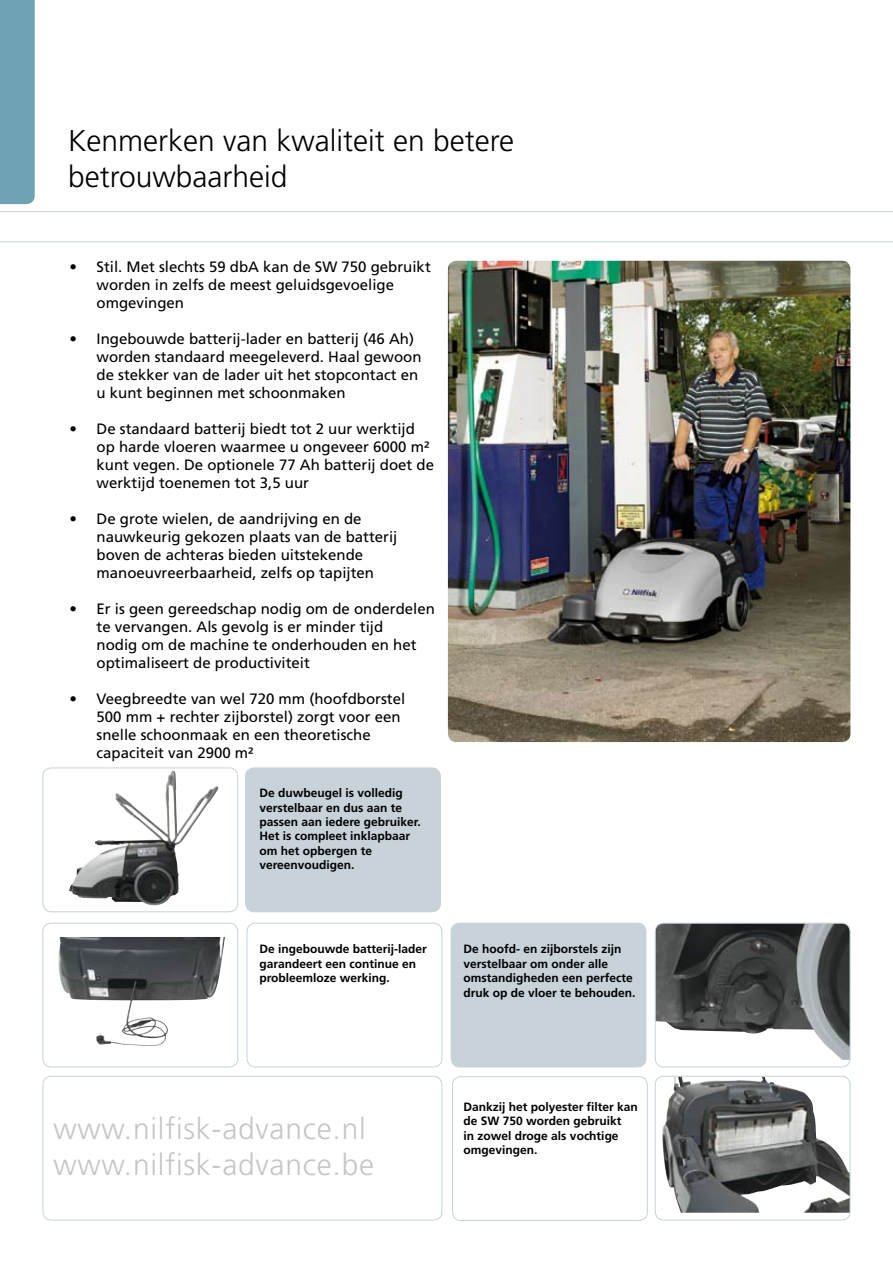
<style>
.page{position:relative;width:893px;height:1263px;background:#fff}
.page>*{position:absolute;margin:0;border:0;box-sizing:border-box;transform-origin:0 0}
.t1{font:300 30px/36px "Frutiger";letter-spacing:.025em;color:#c5c6c8}
.t2{font:300 30px/36px "Frutiger";color:#000}
.t3{font:15px/18px "Frutiger";color:#000}
.t4{font:700 12px/14.4px "Frutiger";color:#000}
</style>
<div class="page">
<hr style="left:0;top:211px;width:893px;height:1px;background:#c7d3d9">
<hr style="left:0;top:241px;width:893px;height:1px;background:#c7d3d9">
<img style="left:58px;top:937px;width:167px;height:109px">
<div style="left:43px;top:923px;width:195px;height:144px;border:1px solid #c7d3d9;border-radius:9px"></div>
<div style="left:451px;top:923px;width:195px;height:144px;background:#c7d3d9;border-radius:9px"></div>
<div style="left:451px;top:923px;width:195px;height:144px;border:1px solid #c7d3d9;border-radius:9px"></div>
<div style="left:43px;top:1076px;width:399px;height:144px;border:1px solid #c7d3d9;border-radius:9px"></div>
<img style="left:662px;top:1076px;width:188px;height:137px">
<div style="left:655px;top:1076px;width:195px;height:144px;border:1px solid #c7d3d9;border-radius:9px"></div>
<img style="left:69px;top:770px;width:150px;height:136px">
<div style="left:43px;top:767px;width:195px;height:145px;border:1px solid #c7d3d9;border-radius:9px"></div>
<div style="left:246px;top:768px;width:194px;height:144px;background:#c7d3d9;border-radius:9px"></div>
<div style="left:245px;top:767px;width:196px;height:145px;border:1px solid #c7d3d9;border-radius:9px"></div>
<img style="left:655px;top:923px;width:195px;height:137px">
<div style="left:655px;top:923px;width:195px;height:144px;border:1px solid #c7d3d9;border-radius:9px"></div>
<img style="left:448px;top:261px;width:402px;height:481px;border-radius:9px">
<div style="left:0;top:0;width:35px;height:204px;background:#6ea2b5"></div>
<div style="left:247px;top:923px;width:195px;height:144px;border:1px solid #c7d3d9;border-radius:9px"></div>
<div style="left:452px;top:1076px;width:196px;height:145px;border:1px solid #c7d3d9;border-radius:9px"></div>
<h1 class="t2" style="left:68px;top:123px;width:448px">Kenmerken van kwaliteit en betere betrouwbaarheid</h1>
<p class="t3" style="left:97px;top:258px;width:336px;text-indent:-27px">• Stil. Met slechts 59 dbA kan de SW 750 gebruikt worden in zelfs de meest geluidsgevoelige omgevingen</p>
<p class="t3" style="left:97px;top:330px;width:327px;text-indent:-27px">• Ingebouwde batterij-lader en batterij (46 Ah) worden standaard meegeleverd. Haal gewoon de stekker van de lader uit het stopcontact en u kunt beginnen met schoonmaken</p>
<p class="t3" style="left:97px;top:420px;width:339px;text-indent:-27px">• De standaard batterij biedt tot 2 uur werktijd op harde vloeren waarmee u ongeveer 6000 m² kunt vegen. De optionele 77 Ah batterij doet de werktijd toenemen tot 3,5 uur</p>
<p class="t3" style="left:97px;top:510px;width:302px;text-indent:-27px">• De grote wielen, de aandrijving en de nauwkeurig gekozen plaats van de batterij boven de achteras bieden uitstekende manoeuvreerbaarheid, zelfs op tapijten</p>
<p class="t3" style="left:97px;top:600px;width:340px;text-indent:-27px">• Er is geen gereedschap nodig om de onderdelen te vervangen. Als gevolg is er minder tijd<br>nodig om de machine te onderhouden en het optimaliseert de productiviteit</p>
<p class="t3" style="left:97px;top:690px;width:310px;text-indent:-27px">• Veegbreedte van wel 720 mm (hoofdborstel 500 mm + rechter zijborstel) zorgt voor een snelle schoonmaak en een theoretische capaciteit van 2900 m²</p>
<p class="t4" style="left:259px;top:786px;width:163px">De duwbeugel is volledig verstelbaar en dus aan te passen aan iedere gebruiker.<br>Het is compleet inklapbaar om het opbergen te vereenvoudigen.</p>
<p class="t4" style="left:259px;top:942px;width:169px">De ingebouwde batterij-lader garandeert een continue en probleemloze werking.</p>
<p class="t4" style="left:463px;top:942px;width:174px">De hoofd- en zijborstels zijn verstelbaar om onder alle omstandigheden een perfecte druk op de vloer te behouden.</p>
<h1 class="t1" style="left:53px;top:1111px;width:322px">www.nilfisk-advance.nl www.nilfisk-advance.be</h1>
<p class="t4" style="left:463px;top:1099px;width:176px">Dankzij het polyester filter kan de SW 750 worden gebruikt<br>in zowel droge als vochtige omgevingen.</p>
</div>
